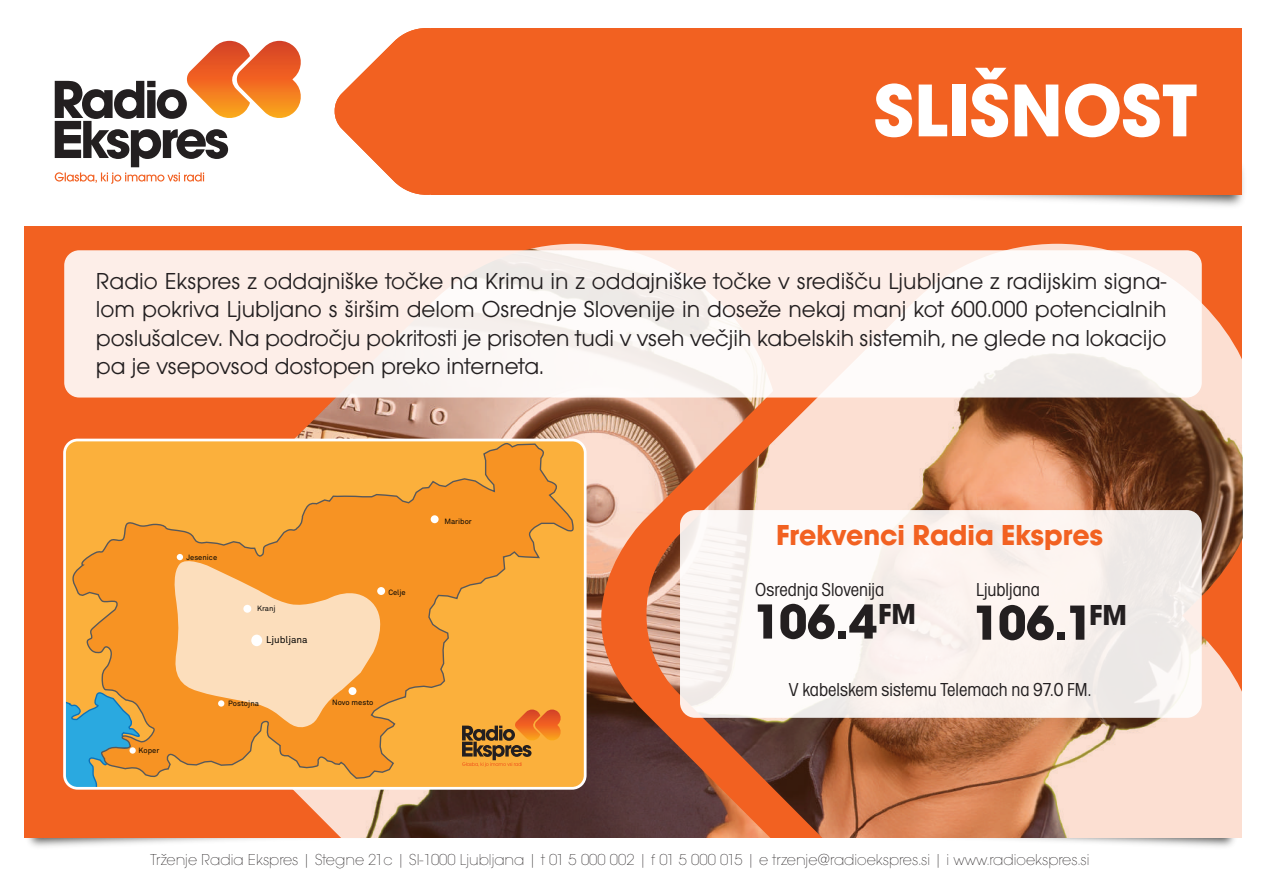
<style>
.page{position:relative;width:1263px;height:893px;background:#fff}
.page>*{position:absolute;margin:0;border:0;box-sizing:border-box;transform-origin:0 0}
.t1{font:700 77.7px "Avant Gar Got Itc TCE";color:#fff}
.t2{font:700 51.15px "Avant Gar Got Itc TCE";letter-spacing:-.015em;color:#231f20}
.t3{font:700 30px "Avant Gar Got Itc TCE";color:#f26121}
.t4{font:700 30px "Avant Gar Got Itc TCE";color:#231f20}
.t5{font:24px/28.5px "Avant Gar Got Itc TCE";color:#231f20;text-align:justify}
.t6{font:condensed 19.5px "Avant Gar Got Itc TCE";color:#231f20}
.t7{font:16.5px "Avant Gar Got Itc TCE Extr Ligh";color:#231f20}
.t8{font:9.75px "Akkurat SLO";color:#050504}
.t9{font:7.5px "Akkurat SLO";color:#050504}
</style>
<div class="page">
<img style="left:984px;top:838px;width:251px;height:9px">
<img style="left:28px;top:838px;width:252px;height:9px">
<img style="left:929px;top:169px;width:315px;height:37px">
<svg style="left:55px;top:41px;width:246px;height:143px"></svg>
<div style="left:432px;top:28px;width:810px;height:167px;background:#f26121"></div>
<svg style="left:334px;top:28px;width:98px;height:167px"></svg>
<div style="left:24px;top:226px;width:1218px;height:612px;background:#f26121"></div>
<img style="left:296px;top:244px;width:946px;height:594px">
<svg style="left:294px;top:791px;width:267px;height:33px"></svg>
<svg style="left:63px;top:437px;width:525px;height:354px"></svg>
<svg style="left:64px;top:250px;width:1138px;height:148px;fill:#fdeee8"></svg>
<div style="left:680px;top:510px;width:522px;height:208px;background:linear-gradient(to bottom,#faf4f1,#f8f3f0);border-radius:15px"></div>
<h1 class="t1" style="left:874px;top:63px;width:324px">SLIŠNOST</h1>
<p class="t5" style="left:96px;top:266px;width:1072px">Radio Ekspres z oddajniške točke na Krimu in z oddajniške točke v središču Ljubljane z radijskim signa&shy;lom pokriva Ljubljano s širšim delom Osrednje Slovenije in doseže nekaj manj kot 600.000 potencialnih poslušalcev. Na področju pokritosti je prisoten tudi v vseh večjih kabelskih sistemih, ne glede na lokacijo pa je vsepovsod dostopen preko interneta.</p>
<p class="t9" style="left:139px;top:746px;width:22px">Koper</p>
<p class="t9" style="left:186px;top:553px;width:32px">Jesenice</p>
<p class="t9" style="left:257px;top:604px;width:20px">Kranj</p>
<p class="t8" style="left:266px;top:633px;width:43px">Ljubljana</p>
<p class="t9" style="left:228px;top:699px;width:32px">Postojna</p>
<p class="t9" style="left:388px;top:588px;width:19px">Celje</p>
<p class="t9" style="left:332px;top:698px;width:43px">Novo mesto</p>
<p class="t9" style="left:444px;top:517px;width:29px">Maribor</p>
<p class="t3" style="left:776px;top:517px;width:329px">Frekvenci Radia Ekspres</p>
<p class="t6" style="left:755px;top:578px;width:130px">Osrednja Slovenija</p>
<p class="t6" style="left:976px;top:578px;width:65px">Ljubljana</p>
<h2 class="t2" style="left:752px;top:591px;width:342px">106.4<sup>FM</sup> 106.1</h2>
<p class="t4" style="left:1089px;top:597px;width:39px">FM</p>
<p class="t6" style="left:789px;top:679px;width:304px">V kabelskem sistemu Telemach na 97.0 FM.</p>
<p class="t7" style="left:150px;top:850px;width:941px">Trženje Radia Ekspres | Stegne 21c | SI-1000 Ljubljana | t 01 5 000 002 | f 01 5 000 015 | e trzenje@radioekspres.si | i www.radioekspres.si</p>
</div>
